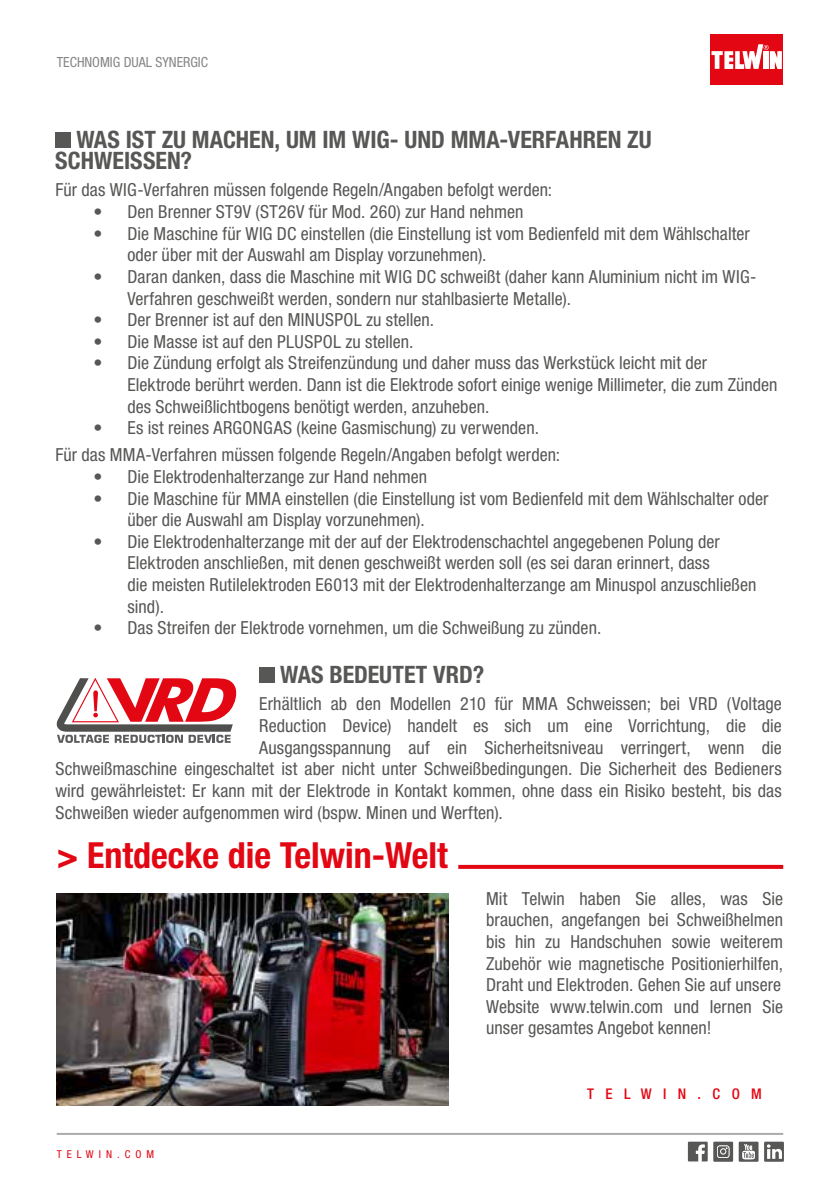
<style>
.page{position:relative;width:840px;height:1191px;background:#fff}
.page>*{position:absolute;margin:0;border:0;box-sizing:border-box;transform-origin:0 0}
.t1{font:700 condensed 36px "Helvetica Neue LT Std";color:#e30613}
.t2{font:700 condensed 24px/21.6px "Helvetica Neue LT Std";color:#575756}
.t3{font:condensed 18px/21.6px "Helvetica Neue LT Std";color:#575756}
.t4{font:500 condensed 14.8px "Helvetica Neue LT Pro";letter-spacing:.775em;color:#e30613}
.t5{font:condensed 14px "Helvetica Neue LT Std";color:#878787}
.t6{font:condensed 10.8px "Helvetica Neue LT Pro";letter-spacing:.465em;color:#e30613}
</style>
<div class="page">
<div style="left:710px;top:34px;width:72px;height:50px;background:#e30613"></div>
<svg style="left:711px;top:44px;width:70px;height:25px"></svg>
<hr style="left:57px;top:1132px;width:725px;height:2px;background:#575756">
<svg style="left:687px;top:1141px;width:45px;height:20px"></svg>
<svg style="left:738px;top:1141px;width:45px;height:20px"></svg>
<svg style="left:57px;top:678px;width:179px;height:65px"></svg>
<img style="left:57px;top:893px;width:391px;height:213px">
<div style="left:55px;top:132px;width:16px;height:16px;background:#575756"></div>
<div style="left:259px;top:667px;width:15px;height:16px;background:#575756"></div>
<svg style="left:458px;top:865px;width:324px;height:4px"></svg>
<p class="t5" style="left:57px;top:54px;width:153px">TECHNOMIG DUAL SYNERGIC</p>
<h2 class="t2" style="left:55px;top:128px;width:597px;text-indent:21px">WAS IST ZU MACHEN, UM IM WIG- UND MMA-VERFAHREN ZU<br>SCHWEISSEN?</h2>
<p class="t3" style="left:55px;top:179px;width:498px">Für das WIG-Verfahren müssen folgende Regeln/Angaben befolgt werden:</p>
<p class="t3" style="left:93px;top:201px;width:431px">• Den Brenner ST9V (ST26V für Mod. 260) zur Hand nehmen</p>
<p class="t3" style="left:127px;top:222px;width:623px;text-indent:-34px">• Die Maschine für WIG DC einstellen (die Einstellung ist vom Bedienfeld mit dem Wählschalter oder über mit der Auswahl am Display vorzunehmen).</p>
<p class="t3" style="left:127px;top:266px;width:630px;text-indent:-34px">• Daran danken, dass die Maschine mit WIG DC schweißt (daher kann Aluminium nicht im WIG-<br>Verfahren geschweißt werden, sondern nur stahlbasierte Metalle).</p>
<p class="t3" style="left:93px;top:309px;width:342px">• Der Brenner ist auf den MINUSPOL zu stellen.</p>
<p class="t3" style="left:93px;top:330px;width:321px">• Die Masse ist auf den PLUSPOL zu stellen.</p>
<p class="t3" style="left:127px;top:352px;width:651px;text-indent:-34px">• Die Zündung erfolgt als Streifenzündung und daher muss das Werkstück leicht mit der<br>Elektrode berührt werden. Dann ist die Elektrode sofort einige wenige Millimeter, die zum Zünden des Schweißlichtbogens benötigt werden, anzuheben.</p>
<p class="t3" style="left:55px;top:414px;width:506px;line-height:27.2px;text-indent:38px">• Es ist reines ARGONGAS (keine Gasmischung) zu verwenden.<br>Für das MMA-Verfahren müssen folgende Regeln/Angaben befolgt werden:</p>
<p class="t3" style="left:93px;top:466px;width:335px">• Die Elektrodenhalterzange zur Hand nehmen</p>
<p class="t3" style="left:127px;top:487px;width:642px;text-indent:-34px">• Die Maschine für MMA einstellen (die Einstellung ist vom Bedienfeld mit dem Wählschalter oder über die Auswahl am Display vorzunehmen).</p>
<p class="t3" style="left:127px;top:530px;width:630px;text-indent:-34px">• Die Elektrodenhalterzange mit der auf der Elektrodenschachtel angegebenen Polung der Elektroden anschließen, mit denen geschweißt werden soll (es sei daran erinnert, dass<br>die meisten Rutilelektroden E6013 mit der Elektrodenhalterzange am Minuspol anzuschließen sind).</p>
<p class="t3" style="left:93px;top:617px;width:509px">• Das Streifen der Elektrode vornehmen, um die Schweißung zu zünden.</p>
<h2 class="t2" style="left:280px;top:663px;width:205px">WAS BEDEUTET VRD?</h2>
<p class="t3" style="left:259px;top:693px;width:524px">Erhältlich ab den Modellen 210 für MMA Schweissen; bei VRD (Voltage</p>
<p class="t3" style="left:259px;top:715px;width:524px">Reduction Device) handelt es sich um eine Vorrichtung, die die</p>
<p class="t3" style="left:259px;top:736px;width:524px">Ausgangsspannung auf ein Sicherheitsniveau verringert, wenn die</p>
<p class="t3" style="left:55px;top:758px;width:727px">Schweißmaschine eingeschaltet ist aber nicht unter Schweißbedingungen. Die Sicherheit des Bedieners</p>
<p class="t3" style="left:55px;top:779px;width:727px">wird gewährleistet: Er kann mit der Elektrode in Kontakt kommen, ohne dass ein Risiko besteht, bis das</p>
<p class="t3" style="left:55px;top:801px;width:449px">Schweißen wieder aufgenommen wird (bspw. Minen und Werften).</p>
<h1 class="t1" style="left:57px;top:833px;width:392px">&gt; Entdecke die Telwin-Welt</h1>
<p class="t6" style="left:57px;top:1147px;width:99px">TELWIN.COM</p>
<p class="t3" style="left:486px;top:887px;width:298px;text-align:justify">Mit Telwin haben Sie alles, was Sie brauchen, angefangen bei Schweißhelmen bis hin zu Handschuhen sowie weiterem Zubehör wie magnetische Positionierhilfen, Draht und Elektroden. Gehen Sie auf unsere Website www.telwin.com und lernen Sie unser gesamtes Angebot kennen!</p>
<p class="t4" style="left:587px;top:1085px;width:176px">TELWIN.COM</p>
</div>
